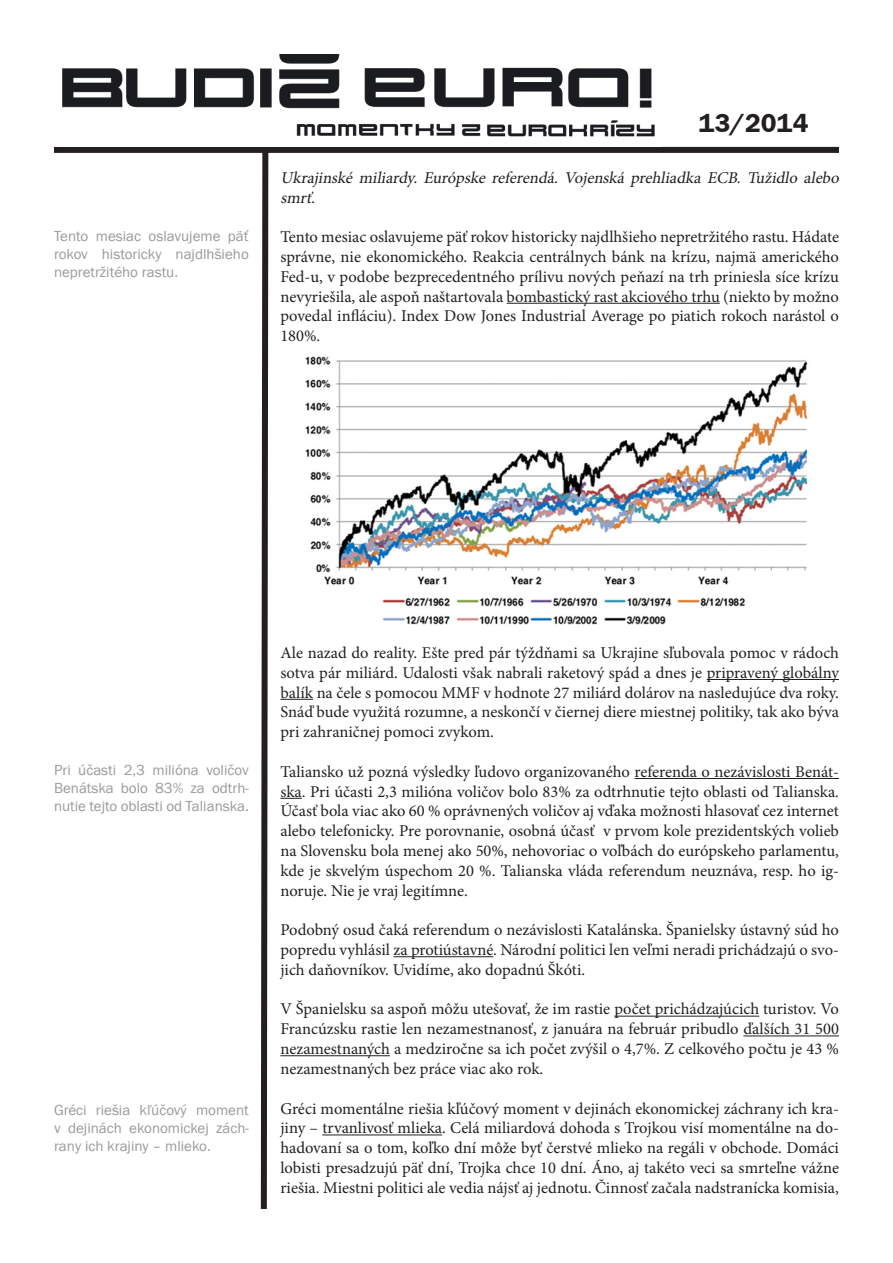
<style>
.page{position:relative;width:893px;height:1263px;background:#fff}
.page>*{position:absolute;margin:0;border:0;box-sizing:border-box;transform-origin:0 0}
.t1{font:600 27px "Franklin Gothic Itc TEE";letter-spacing:.01em;color:#231f20}
.t2{font:16.5px/19.8px "Minion Pro";color:#231f20;text-align:justify}
.t3{font:italic 16.5px/19.8px "Minion Pro";color:#231f20}
.t4{font:15px/18px "Franklin Gothic Itc TEE";color:#97999c;text-align:justify}
</style>
<div class="page">
<div style="left:54px;top:147px;width:785px;height:6px;background:#231f20"></div>
<svg style="left:258px;top:152px;width:13px;height:1057px"></svg>
<img style="left:62px;top:54px;width:593px;height:83px">
<hr style="left:507px;top:303px;width:213px;height:1px;background:#231f20">
<hr style="left:707px;top:679px;width:132px;height:1px;background:#231f20">
<hr style="left:280px;top:699px;width:33px;height:1px;background:#231f20">
<hr style="left:634px;top:778px;width:205px;height:1px;background:#231f20">
<svg style="left:280px;top:798px;width:22px;height:1px"></svg>
<hr style="left:393px;top:956px;width:100px;height:1px;background:#231f20">
<hr style="left:614px;top:1016px;width:145px;height:1px;background:#231f20">
<hr style="left:743px;top:1035px;width:96px;height:1px;background:#231f20">
<hr style="left:280px;top:1055px;width:110px;height:1px;background:#231f20">
<hr style="left:322px;top:1134px;width:120px;height:1px;background:#231f20">
<img style="left:305px;top:356px;width:503px;height:269px">
<p class="t4" style="left:54px;top:227px;width:196px">Tento mesiac oslavujeme päť rokov historicky najdlhšieho nepretržitého rastu.</p>
<p class="t1" style="left:698px;top:108px;width:112px">13/2014</p>
<p class="t3" style="left:280px;top:168px;width:564px">Ukraj inské miliardy. Európske referendá. Voj enská prehliadka ECB. Tužidlo alebo smrť.</p>
<p class="t2" style="left:280px;top:227px;width:560px">Tento mesiac oslavujeme päť rokov historicky najdlhšieho nepretržitého rastu. Hádate správne, nie ekonomického. Reakcia centrálnych bánk na krízu, najmä amerického Fed-u, v podobe bezprecedentného prílivu nových peňazí na trh priniesla síce krízu nevyriešila, ale aspoň naštartovala bombastický rast akciového trhu (niekto by možno povedal infláciu). Index Dow Jones Industrial Average po piatich rokoch narástol o 180%.</p>
<p class="t4" style="left:54px;top:761px;width:196px">Pri účasti 2,3 milióna voličov Benátska bolo 83% za odtrh&shy;nutie tejto oblasti od Talianska.</p>
<p class="t4" style="left:54px;top:1101px;width:196px">Gréci riešia kľúčový moment v dejinách ekonomickej zách&shy;rany ich krajiny – mlieko.</p>
<p class="t2" style="left:280px;top:643px;width:560px">Ale nazad do reality. Ešte pred pár týždňami sa Ukrajine sľubovala pomoc v rádoch sotva pár miliárd. Udalosti však nabrali raketový spád a dnes je pripravený globálny balík na čele s pomocou MMF v hodnote 27 miliárd dolárov na nasledujúce dva roky.<br>Snáď bude využitá rozumne, a neskončí v čiernej diere miestnej politiky, tak ako býva pri zahraničnej pomoci zvykom.</p>
<p class="t2" style="left:280px;top:762px;width:560px">Taliansko už pozná výsledky ľudovo organizovaného referenda o nezávislosti Benát&shy;ska. Pri účasti 2,3 milióna voličov bolo 83% za odtrhnutie tejto oblasti od Talianska.<br>Účasť bola viac ako 60 % oprávnených voličov aj vďaka možnosti hlasovať cez internet alebo telefonicky. Pre porovnanie, osobná účasť v prvom kole prezidentských volieb na Slovensku bola menej ako 50%, nehovoriac o voľbách do európskeho parlamentu, kde je skvelým úspechom 20 %. Talianska vláda referendum neuznáva, resp. ho ig&shy;noruje. Nie je vraj legitímne.</p>
<p class="t2" style="left:280px;top:920px;width:560px">Podobný osud čaká referendum o nezávislosti Katalánska. Španielsky ústavný súd ho popredu vyhlásil za protiústavné. Národní politici len veľmi neradi prichádzajú o svo&shy;jich daňovníkov. Uvidíme, ako dopadnú Škóti.</p>
<p class="t2" style="left:280px;top:999px;width:560px">V Španielsku sa aspoň môžu utešovať, že im rastie počet prichádzajúcich turistov. Vo Francúzsku rastie len nezamestnanosť, z januára na február pribudlo ďalších 31 500 nezamestnaných a medziročne sa ich počet zvýšil o 4,7%. Z celkového počtu je 43 % nezamestnaných bez práce viac ako rok.</p>
<p class="t2" style="left:280px;top:1098px;width:560px">Gréci momentálne riešia kľúčový moment v dejinách ekonomickej záchrany ich kra&shy;jiny – trvanlivosť mlieka. Celá miliardová dohoda s Trojkou visí momentálne na do&shy;hadovaní sa o tom, koľko dní môže byť čerstvé mlieko na regáli v obchode. Domáci lobisti presadzujú päť dní, Trojka chce 10 dní. Áno, aj takéto veci sa smrteľne vážne riešia. Miestni politici ale vedia nájsť aj jednotu. Činnosť začala nadstranícka komisia,</p>
</div>
